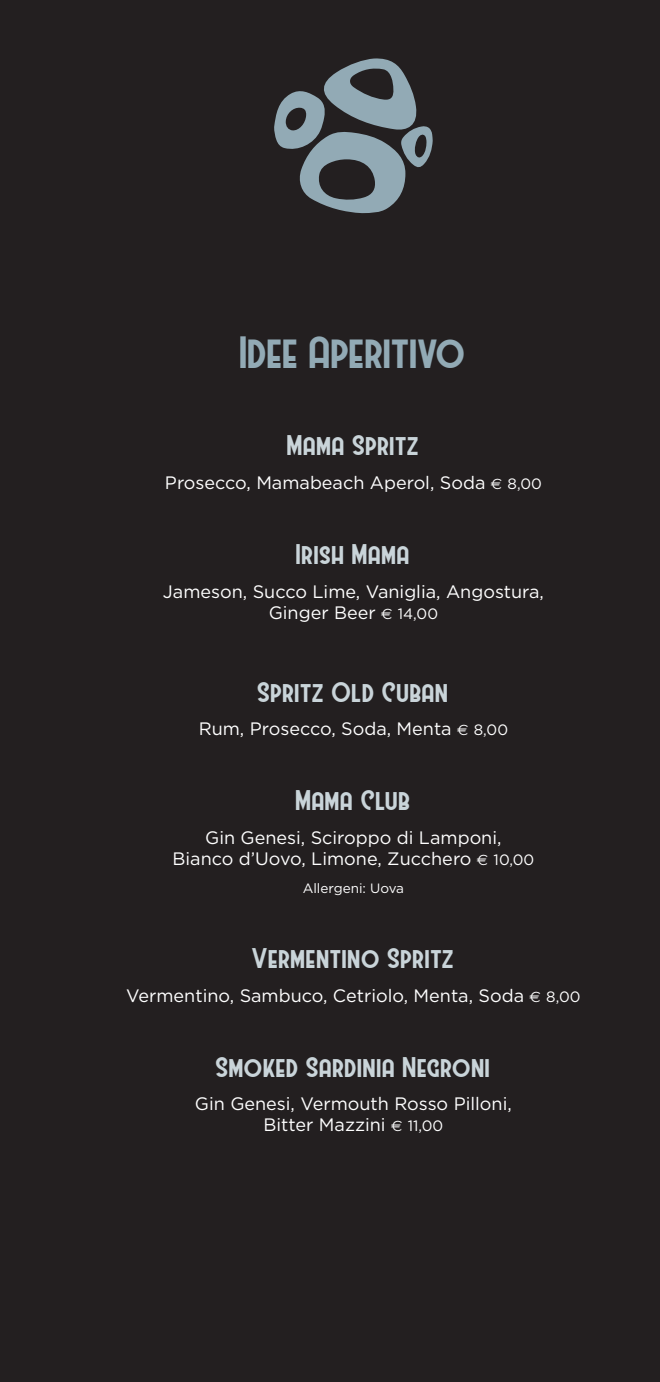
<style>
.page{position:relative;width:660px;height:1382px;background:#fff}
.page>*{position:absolute;margin:0;border:0;box-sizing:border-box;transform-origin:0 0}
.TITOLO_PAG{font:40.5px "Westmeath";color:#92aab5}
.PIATTO_ita{font:25.5px "Westmeath";letter-spacing:.02em;color:#c9d4d9}
.COSA_E__ita{font:18px/21px "Gotham";color:#fff;text-align:center}
.ALLERGENI{font:13.5px "Gotham";color:#fff}
.s1{font-family:"Euro Sans";font-size:15px}
.s2{font-size:15px}
</style>
<div class="page">
<div style="left:0;top:0;width:659px;height:1382px;background:#231f20"></div>
<svg style="left:274px;top:58px;width:158px;height:155px"></svg>
<p class="TITOLO_PAG" style="left:240px;top:330px;width:227px">Idee Aperitivo</p>
<p class="PIATTO_ita" style="left:287px;top:431px;width:133px">Mama Spritz</p>
<p class="COSA_E__ita" style="left:165px;top:472px;width:378px">Prosecco, Mamabeach Aperol, Soda <span class="s1">€</span> <span class="s2">8,00</span></p>
<p class="PIATTO_ita" style="left:296px;top:540px;width:115px">Irish Mama</p>
<p class="COSA_E__ita" style="left:163px;top:581px;width:382px">Jameson, Succo Lime, Vaniglia, Angostura,<br>Ginger Beer <span class="s1">€</span> <span class="s2">14,00</span></p>
<p class="PIATTO_ita" style="left:258px;top:677px;width:192px">Spritz Old Cuban</p>
<p class="COSA_E__ita" style="left:198px;top:718px;width:310px">Rum, Prosecco, Soda, Menta <span class="s1">€</span> <span class="s2">8,00</span></p>
<p class="PIATTO_ita" style="left:296px;top:786px;width:116px">Mama Club</p>
<p class="COSA_E__ita" style="left:172px;top:827px;width:363px">Gin Genesi, Sciroppo di Lamponi,<br>Bianco d’Uovo, Limone, Zucchero <span class="s1">€</span> <span class="s2">10,00</span></p>
<p class="ALLERGENI" style="left:302px;top:880px;width:103px">Allergeni: Uova</p>
<p class="PIATTO_ita" style="left:252px;top:943px;width:203px">Vermentino Spritz</p>
<p class="COSA_E__ita" style="left:126px;top:984px;width:455px">Vermentino, Sambuco, Cetriolo, Menta, Soda <span class="s1">€</span> <span class="s2">8,00</span></p>
<p class="PIATTO_ita" style="left:216px;top:1052px;width:276px">Smoked Sardinia Negroni</p>
<p class="COSA_E__ita" style="left:195px;top:1093px;width:318px">Gin Genesi, Vermouth Rosso Pilloni,<br>Bitter Mazzini <span class="s1">€</span> <span class="s2">11,00</span></p>
</div>
